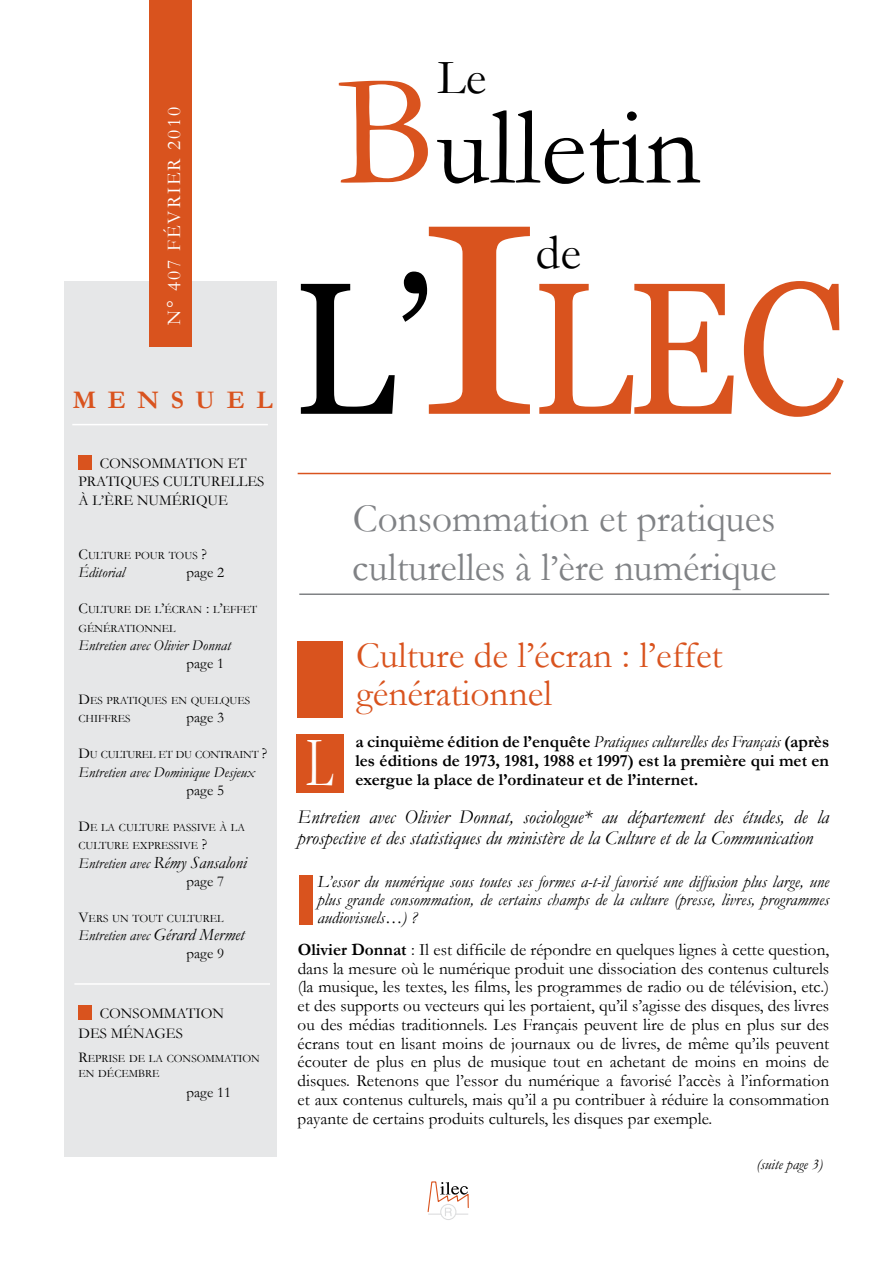
<style>
.page{position:relative;width:893px;height:1263px;background:#fff}
.page>*{position:absolute;margin:0;border:0;box-sizing:border-box;transform-origin:0 0}
.t1{font:187.5px "Georgia";color:#d9531e;scale:.9 1}
.t2{font:111px "Garamond";color:#000}
.t3{font:72px "Garamond";color:#fff;scale:.65 1}
.t4{font:49.5px "Garamond";color:#000}
.t5{font:40.5px/48.6px "Garamond";color:#808285}
.t6{font:37.5px/37.5px "Garamond";color:#d9531e}
.t7{font:700 25.5px "Garamond";letter-spacing:.46em;color:#d9531e}
.t8{font:italic 19.5px/21px "Garamond";color:#000}
.t9{font:19.5px "Garamond";letter-spacing:.1em;color:#fff}
.t10{font:17.25px/18.8px "Garamond";color:#000;text-align:justify}
.t11{font:italic 17.25px/18px "Garamond";letter-spacing:.005em;color:#000;text-align:justify}
.t12{font:700 17.25px/18.8px "Garamond";color:#000;text-align:justify}
.t13{font:italic 15px/18px "Garamond";color:#000}
.t14{font:15px/18.3px "Garamond";color:#000}
.t15{font:11.25px/18px "Garamond";color:#000}
.t16{font:11.25px "Garamond";letter-spacing:-.025em;color:#000}
.s1{font-size:15px}
.s2{font-size:17.25px}
.s3{font-style:normal}
.s4{font-size:160.5px;color:#d9531e}
.s5{color:#000}
.s6{font-size:190.5px;color:#000}
.s7{font-size:270px}
.s8{font-size:37.5px}
.s9{font-weight:400;font-style:italic}
.s10{font-weight:700}
</style>
<div class="page">
<div style="left:64px;top:281px;width:212px;height:875px;background:#e6e7e8"></div>
<div style="left:149px;top:0;width:43px;height:347px;background:#d9531e"></div>
<hr style="left:72px;top:424px;width:196px;height:1px;background:#fff">
<hr style="left:298px;top:473px;width:533px;height:1px;background:#d9531e">
<hr style="left:299px;top:593px;width:530px;height:2px;background:#808285">
<div style="left:440px;top:1204px;width:16px;height:16px;border:1px solid #dcddde;border-radius:50%"></div>
<svg style="left:427px;top:1181px;width:42px;height:35px"></svg>
<div style="left:298px;top:641px;width:45px;height:76px;background:#d9531e"></div>
<div style="left:297px;top:734px;width:47px;height:59px;background:#d9531e"></div>
<div style="left:299px;top:875px;width:14px;height:49px;background:#d9531e"></div>
<div style="left:78px;top:455px;width:14px;height:15px;background:#d9531e"></div>
<div style="left:78px;top:1005px;width:14px;height:15px;background:#d9531e"></div>
<hr style="left:74px;top:983px;width:196px;height:2px;background:#fff">
<p class="t9" style="left:162px;top:325px;width:219px;rotate:-90deg">N° 407 février 2010</p>
<h3 class="t7" style="left:73px;top:385px;width:201px">MENSUEL</h3>
<p class="t14" style="left:78px;top:454px;width:187px;text-indent:21px">Consommation et pratiques culturelles à l’ère numéri que</p>
<p class="t15" style="left:78px;top:546px;width:130px"><span class="s1">C</span>ULTURE POUR TOUS <span class="s1">?</span></p>
<p class="t13" style="left:78px;top:563px;width:48px">Éditorial</p>
<p class="t14" style="left:186px;top:563px;width:39px">page 2</p>
<p class="t15" style="left:78px;top:600px;width:180px;line-height:18.8px"><span class="s1">C</span>ULTURE DE L<span class="s1">’</span>ÉCRAN <span class="s1">:</span> L<span class="s1">’</span>EFFET<br>GÉNÉRATIONNEL</p>
<p class="t13" style="left:78px;top:636px;width:154px">Entretien avec Olivier Donnat</p>
<p class="t14" style="left:186px;top:654px;width:39px">page 1</p>
<p class="t15" style="left:78px;top:691px;width:173px"><span class="s1">D</span>ES PRATIQUES EN QUELQUES<br>CHIFFRES</p>
<p class="t14" style="left:186px;top:708px;width:39px">page 3</p>
<p class="t16" style="left:78px;top:748px;width:190px"><span class="s1">D</span>U CULTUREL ET DU CONTRAINT <span class="s1">?</span></p>
<p class="t13" style="left:78px;top:763px;width:178px">Entretien avec Dominique Desjeux</p>
<p class="t14" style="left:186px;top:781px;width:39px">page 5</p>
<p class="t15" style="left:78px;top:818px;width:168px"><span class="s1">D</span>E LA CULTURE PASSIVE À LA<br>CULTURE EXPRESSIVE <span class="s1">?</span></p>
<p class="t13" style="left:186px;top:854px;width:62px;text-indent:-108px">Entretien avec <span class="s2">Rémy Sansaloni </span><span class="s3">page 7</span></p>
<p class="t15" style="left:78px;top:909px;width:147px"><span class="s1">V</span>ERS UN TOUT CULTUREL</p>
<p class="t13" style="left:186px;top:926px;width:60px;text-indent:-108px">Entretien avec <span class="s2">Gérard Mermet </span><span class="s3">page 9</span></p>
<p class="t14" style="left:78px;top:1003px;width:141px;line-height:20.2px;text-indent:21px">Consommation des ménages</p>
<p class="t15" style="left:78px;top:1050px;width:183px;line-height:15px"><span class="s1">R</span>EPRISE DE LA CONSOMMATION<br>EN DÉCEMBRE</p>
<p class="t14" style="left:186px;top:1083px;width:46px">page 11</p>
<h3 class="t4" style="left:438px;top:48px;width:51px">Le</h3>
<h2 class="t2" style="left:337px;top:81px;width:366px"><span class="s4">B</span>ulletin</h2>
<h1 class="t1" style="left:293px;top:236px;width:616px"><span class="s5">L</span><span class="s6">’</span><span class="s7">I</span>LEC</h1>
<h3 class="t4" style="left:536px;top:223px;width:47px">de</h3>
<h3 class="t5" style="left:352px;top:494px;width:426px">Consommation et pratiques culturelles à l<span class="s8">’</span>ère numérique</h3>
<h3 class="t6" style="left:356px;top:636px;width:368px">Culture de l’écran : l’effet générationnel</h3>
<p class="t12" style="left:355px;top:732px;width:475px">a cinquième édition de l’enquête <span class="s9">Pratiques culturelles des Français</span> (après les éditions de 1973, 1981, 1988 et 1997) est la première qui met en exergue la place de l’ordinateur et de l’internet.</p>
<p class="t8" style="left:298px;top:806px;width:533px">Entretien avec Olivier Donnat, sociologue* au département des études, de la prospective et des statistiques du ministère de la Culture et de la Communication</p>
<p class="t11" style="left:317px;top:873px;width:513px">L’essor du numérique sous toutes ses formes a-t-il favorisé une diffusion plus large, une plus grande consommation, de certains champs de la culture (presse, livres, programmes audiovisuels…) ?</p>
<p class="t10" style="left:298px;top:940px;width:533px"><span class="s10">Olivier Donnat</span> : Il est difficile de répondre en quelques lignes à cette question, dans la mesure où le numérique produit une dissociation des contenus culturels (la musique, les textes, les films, les programmes de radio ou de télévision, etc.) et des supports ou vecteurs qui les portaient, qu’il s’agisse des disques, des livres ou des médias traditionnels. Les Français peuvent lire de plus en plus sur des écrans tout en lisant moins de journaux ou de livres, de même qu’ils peuvent écouter de plus en plus de musique tout en achetant de moins en moins de disques. Retenons que l’essor du numérique a favorisé l’accès à l’information et aux contenus culturels, mais qu’il a pu contribuer à réduire la consommation payante de certains produits culturels, les disques par exemple.</p>
<h3 class="t3" style="left:306px;top:719px;width:43px">L</h3>
<p class="t13" style="left:756px;top:1154px;width:68px">(suite page 3)</p>
</div>
